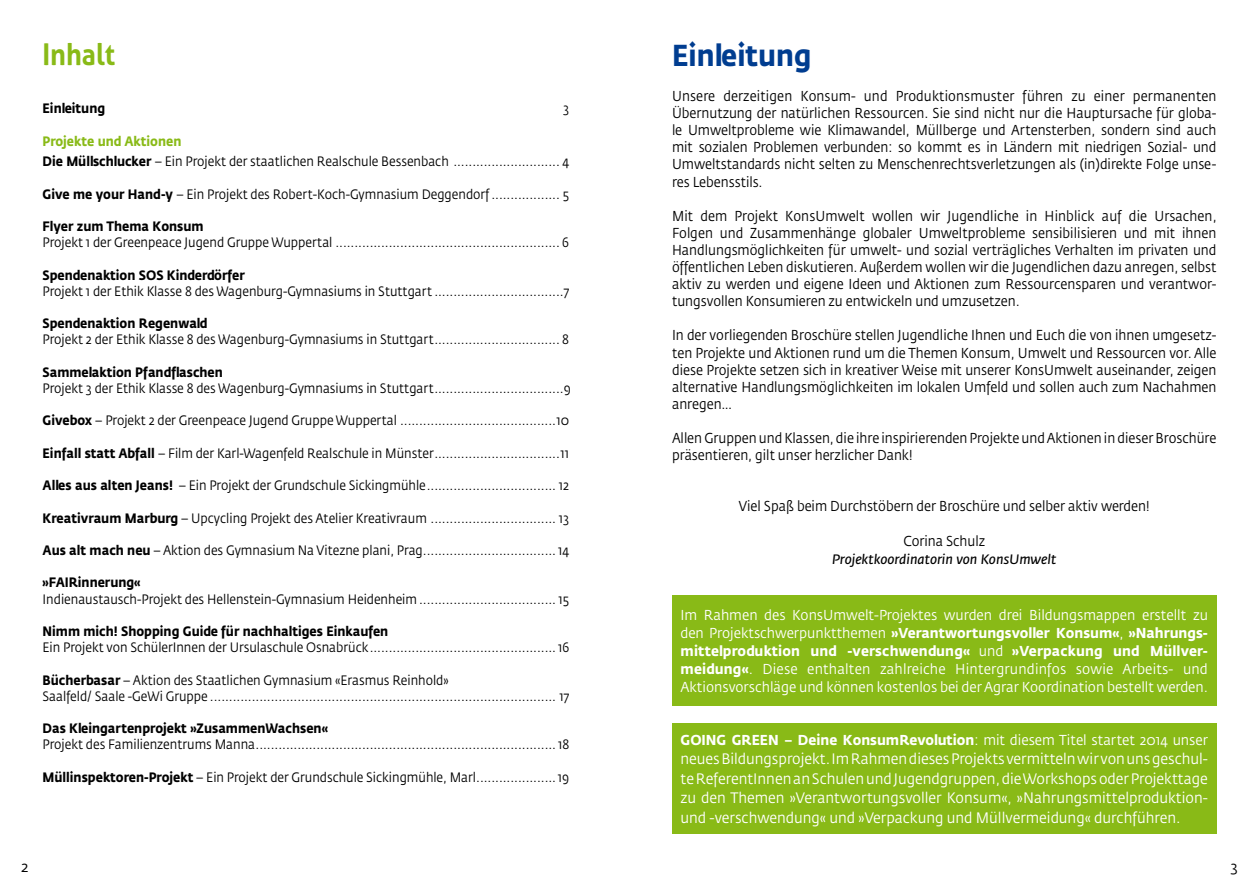
<style>
.page{position:relative;width:1259px;height:893px;background:#fff}
.page>*{position:absolute;margin:0;border:0;box-sizing:border-box;transform-origin:0 0}
.t1{font:700 30px "Fedra Sans Pro";color:#003d90;scale:.9 1}
.t2{font:700 30px "Aller";color:#89ba17;scale:.9 1}
.t3{font:15px/19.5px "Fedra Sans Pro";color:#fff;text-align:justify;scale:.94 1}
.t4{font:15px "Fedra Sans Pro";color:#000}
.t5{font:14.25px/17.1px "Fedra Sans Pro";color:#000;text-align:justify;scale:.9 1}
.t6{font:14.25px/18px "Fedra Sans Pro";color:#fff;text-align:justify;scale:.94 1}
.t7{font:700 14.25px "Fedra Sans Pro";color:#fff;scale:.94 1}
.t8{font:13.5px/20.4px "Fedra Sans Pro";color:#000;scale:.9 1}
.t9{font:700 13.5px "Fedra Sans Pro";color:#000;scale:.9 1}
.t10{font:italic 13.5px "Fedra Sans Pro";color:#000}
.s1{font-weight:700;color:#89ba17}
.s2{font-weight:700}
.s3{font-weight:400}
</style>
<div class="page">
<div style="left:672px;top:595px;width:544px;height:111px;background:#89ba17"></div>
<div style="left:672px;top:723px;width:544px;height:110px;background:#89ba17"></div>
<h1 class="t2" style="left:43px;top:35px;width:82px">Inhalt</h1>
<p class="t9" style="left:43px;top:100px;width:71px">Einleitung</p>
<p class="t8" style="left:563px;top:98px;width:8px">3</p>
<p class="t8" style="left:43px;top:131px;width:586px"><span class="s1">Projekte und Aktionen<br></span><span class="s2">Die Müllschlucker</span> – Ein Projekt der staatlichen Realschule Bessenbach ............................ 4</p>
<p class="t8" style="left:43px;top:184px;width:586px"><span class="s2">Give me your Hand-y</span> – Ein Projekt des Robert-Koch-Gymnasium Deggendorf.................. 5</p>
<p class="t9" style="left:43px;top:218px;width:180px">Flyer zum Thema Konsum</p>
<p class="t8" style="left:43px;top:232px;width:586px">Projekt 1 der Greenpeace Jugend Gruppe Wuppertal ........................................................... 6</p>
<p class="t9" style="left:43px;top:266px;width:226px">Spendenaktion SOS Kinderdörfer</p>
<p class="t8" style="left:43px;top:281px;width:586px">Projekt 1 der Ethik Klasse 8 des Wagenburg-Gymnasiums in Stuttgart ..................................7</p>
<p class="t9" style="left:43px;top:315px;width:185px">Spendenaktion Regenwald</p>
<p class="t8" style="left:43px;top:329px;width:586px">Projekt 2 der Ethik Klasse 8 des Wagenburg-Gymnasiums in Stuttgart................................. 8</p>
<p class="t9" style="left:43px;top:364px;width:202px">Sammelaktion Pfandflaschen</p>
<p class="t8" style="left:43px;top:378px;width:588px">Projekt 3 der Ethik Klasse 8 des Wagenburg-Gymnasiums in Stuttgart..................................9</p>
<p class="t8" style="left:43px;top:410px;width:586px"><span class="s2">Givebox</span> – Projekt 2 der Greenpeace Jugend Gruppe Wuppertal .........................................10</p>
<p class="t8" style="left:43px;top:443px;width:587px"><span class="s2">Einfall statt Abfall</span> – Film der Karl-Wagenfeld Realschule in Münster.................................11</p>
<p class="t8" style="left:43px;top:475px;width:587px"><span class="s2">Alles aus alten Jeans!</span> – Ein Projekt der Grundschule Sickingmühle.................................. 12</p>
<p class="t8" style="left:43px;top:508px;width:586px"><span class="s2">Kreativraum Marburg</span> – Upcycling Projekt des Atelier Kreativraum ................................. 13</p>
<p class="t8" style="left:43px;top:540px;width:586px"><span class="s2">Aus alt mach neu</span> – Aktion des Gymnasium Na Vitezne plani, Prag................................... 14</p>
<p class="t9" style="left:43px;top:574px;width:110px">»FAIRinnerung«</p>
<p class="t8" style="left:43px;top:589px;width:586px">Indienaustausch-Projekt des Hellenstein-Gymnasium Heidenheim .................................... 15</p>
<p class="t9" style="left:43px;top:623px;width:386px">Nimm mich! Shopping Guide für nachhaltiges Einkaufen</p>
<p class="t8" style="left:43px;top:637px;width:586px">Ein Projekt von SchülerInnen der Ursulaschule Osnabrück................................................. 16</p>
<p class="t8" style="left:43px;top:672px;width:586px;line-height:16.2px"><span class="s2">Bücherbasar</span> – Aktion des Staatlichen Gymnasium «Erasmus Reinhold»<br>Saalfeld/ Saale -GeWi Gruppe ........................................................................................... 17</p>
<p class="t9" style="left:43px;top:720px;width:319px">Das Kleingartenprojekt »ZusammenWachsen«</p>
<p class="t8" style="left:43px;top:734px;width:586px">Projekt des Familienzentrums Manna............................................................................... 18</p>
<p class="t8" style="left:43px;top:767px;width:586px"><span class="s2">Müllinspektoren-Projekt</span> – Ein Projekt der Grundschule Sickingmühle, Marl.....................19</p>
<h1 class="t1" style="left:672px;top:37px;width:156px">Einleitung</h1>
<p class="t5" style="left:672px;top:87px;width:606px">Unsere derzeitigen Konsum- und Produktionsmuster führen zu einer permanenten Übernutzung der natürlichen Ressourcen. Sie sind nicht nur die Hauptursache für globa&shy;le Umweltprobleme wie Klimawandel, Müllberge und Artensterben, sondern sind auch mit sozialen Problemen verbunden: so kommt es in Ländern mit niedrigen Sozial- und Umweltstandards nicht selten zu Menschenrechtsverletzungen als (in)direkte Folge unse&shy;res Lebensstils.</p>
<p class="t5" style="left:672px;top:207px;width:606px">Mit dem Projekt KonsUmwelt wollen wir Jugendliche in Hinblick auf die Ursachen, Folgen und Zusammenhänge globaler Umweltprobleme sensibilisieren und mit ihnen Handlungsmöglichkeiten für umwelt- und sozial verträgliches Verhalten im privaten und öffentlichen Leben diskutieren. Außerdem wollen wir die Jugendlichen dazu anregen, selbst aktiv zu werden und eigene Ideen und Aktionen zum Ressourcensparen und verantwor&shy;tungsvollen Konsumieren zu entwickeln und umzusetzen.</p>
<p class="t5" style="left:672px;top:327px;width:606px">In der vorliegenden Broschüre stellen Jugendliche Ihnen und Euch die von ihnen umgesetz&shy;ten Projekte und Aktionen rund um die Themen Konsum, Umwelt und Ressourcen vor. Alle diese Projekte setzen sich in kreativer Weise mit unserer KonsUmwelt auseinander, zeigen alternative Handlungsmöglichkeiten im lokalen Umfeld und sollen auch zum Nachahmen anregen…</p>
<p class="t5" style="left:672px;top:429px;width:606px">Allen Gruppen und Klassen, die ihre inspirierenden Projekte und Aktionen in dieser Broschüre präsentieren, gilt unser herzlicher Dank!</p>
<p class="t5" style="left:739px;top:498px;width:458px">Viel Spaß beim Durchstöbern der Broschüre und selber aktiv werden!</p>
<p class="t5" style="left:903px;top:532px;width:92px">Corina Schulz</p>
<p class="t10" style="left:832px;top:550px;width:226px">Projektkoordinatorin von KonsUmwelt</p>
<p class="t6" style="left:680px;top:606px;width:563px">Im Rahmen des KonsUmwelt-Projektes wurden drei Bildungsmappen erstellt zu den Projektschwerpunktthemen <span class="s2">»Verantwortungsvoller Konsum«</span>, <span class="s2">»Nahrungs&shy;mittelproduktion und -verschwendung«</span> und <span class="s2">»Verpackung und Müllver&shy;meidung«</span>. Diese enthalten zahlreiche Hintergrundinfos sowie Arbeits- und Aktionsvorschläge und können kostenlos bei der Agrar Koordination bestellt werden.</p>
<p class="t7" style="left:680px;top:731px;width:562px">GOING GREEN – Deine KonsumRevolution<span class="s3">: mit diesem Titel startet 2014 unser</span></p>
<p class="t3" style="left:680px;top:749px;width:562px">neues Bildungsprojekt. Im Rahmen dieses Projekts vermitteln wir von uns geschul&shy;te ReferentInnen an Schulen und Jugendgruppen, die Workshops oder Projekttage zu den Themen »Verantwortungsvoller Konsum«, »Nahrungsmittelproduktion&shy;und -verschwendung« und »Verpackung und Müllvermeidung« durchführen.</p>
<p class="t4" style="left:21px;top:857px;width:9px">2</p>
<p class="t4" style="left:1230px;top:857px;width:9px">3</p>
</div>
